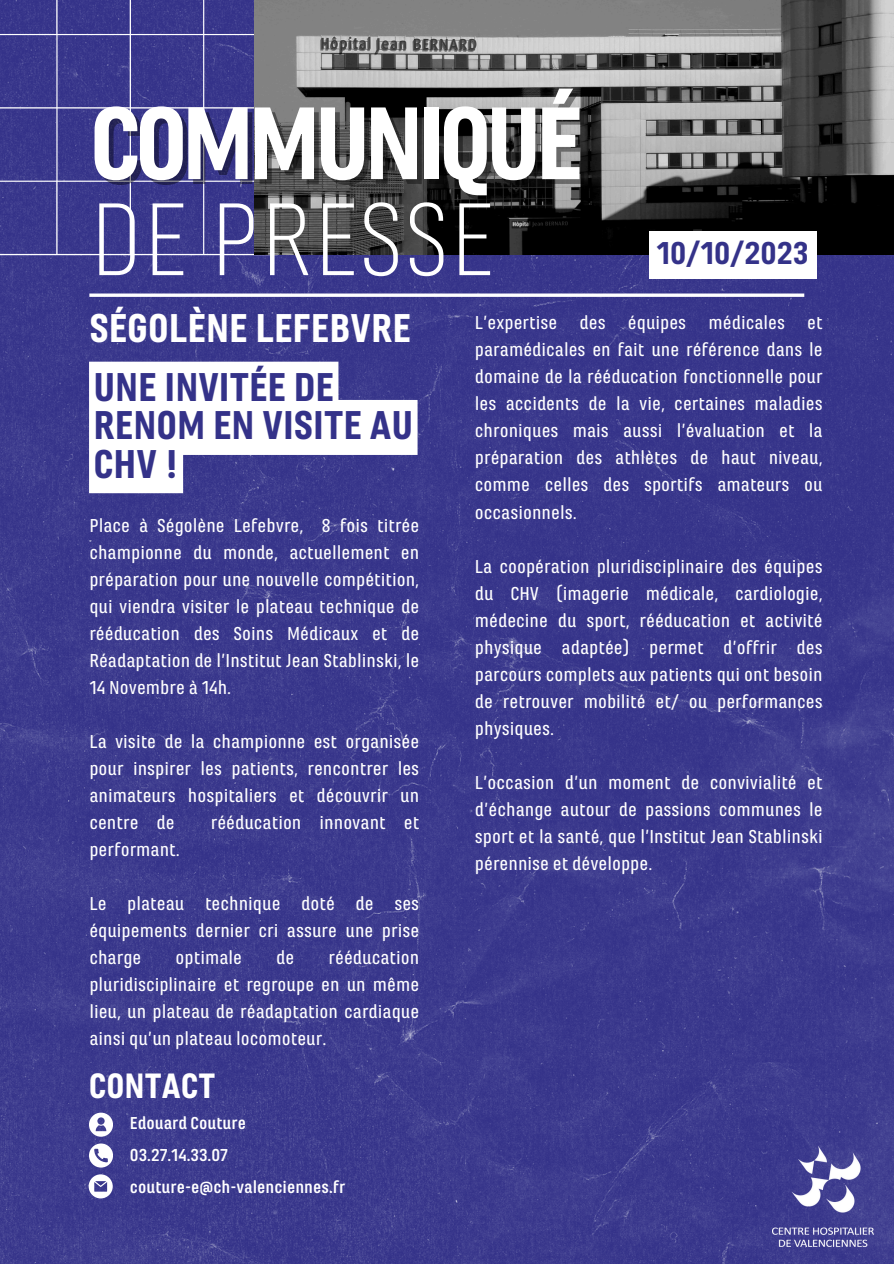
<style>
.page{position:relative;width:894px;height:1264px;background:#fff}
.page>*{position:absolute;margin:0;border:0;box-sizing:border-box;transform-origin:0 0}
.t1{font:900 107.7px "Marianina Wd FY";letter-spacing:-.055em;color:#fff}
.t2{font:300 107.7px "Marianina Wd FY";color:#fff}
.t3{font:900 42px/38.2px "Marianina Wd FY";color:#343289}
.t4{font:900 42px "Marianina Wd FY";color:#fff}
.t5{font:900 36.75px "Marianina Wd FY";color:#fff}
.t6{font:900 33px "Marianina Wd FY";color:#343289}
.t7{font:500 19.5px/27px "Marianina Wd FY";color:#fff;text-align:justify}
.t8{font:700 18px "Marianina Wd FY";color:#fff}
</style>
<div class="page">
<img style="left:0;top:255px;width:893px;height:1008px">
<svg style="left:0;top:0;width:254px;height:254px;background:#3f3d8f"></svg>
<img style="left:254px;top:0;width:639px;height:255px">
<svg style="left:89px;top:293px;width:715px;height:4px"></svg>
<svg style="left:89px;top:1143px;width:24px;height:24px"></svg>
<svg style="left:89px;top:1174px;width:23px;height:23px"></svg>
<svg style="left:89px;top:1112px;width:24px;height:24px"></svg>
<img style="left:772px;top:1146px;width:100px;height:100px">
<div style="left:648px;top:231px;width:168px;height:47px;background:#fff"></div>
<svg style="left:89px;top:361px;width:328px;height:132px"></svg>
<h1 class="t1" style="left:89px;top:82px;width:495px">COMMUNIQUÉ</h1>
<p class="t2" style="left:89px;top:178px;width:406px">DE PRESSE</p>
<h2 class="t6" style="left:656px;top:235px;width:154px">10/10/2023</h2>
<h5 class="t4" style="left:89px;top:304px;width:323px">SÉGOLÈNE LEFEBVRE</h5>
<p class="t3" style="left:93px;top:369px;width:321px">UNE INVITÉE DE<br>RENOM EN VISITE AU<br>CHV !</p>
<h3 class="t7" style="left:89px;top:512px;width:331px">Place à Ségolène Lefebvre, 8 fois titrée championne du monde, actuellement en préparation pour une nouvelle compétition, qui viendra visiter le plateau technique de rééducation des Soins Médicaux et de Réadaptation de l’Institut Jean Stablinski, le 14 Novembre à 14h.</h3>
<p class="t7" style="left:89px;top:728px;width:331px">La visite de la championne est organisée pour inspirer les patients, rencontrer les animateurs hospitaliers et découvrir un centre de</p>
<p class="t7" style="left:211px;top:809px;width:210px">rééducation innovant et</p>
<p class="t7" style="left:89px;top:836px;width:92px">performant.</p>
<p class="t7" style="left:89px;top:890px;width:331px">Le plateau technique doté de ses équipements dernier cri assure une prise charge</p>
<p class="t7" style="left:89px;top:944px;width:331px;text-indent:239px">rééducation pluridisciplinaire et regroupe en un même lieu, un plateau de réadaptation cardiaque ainsi qu’un plateau locomoteur.</p>
<p class="t7" style="left:175px;top:944px;width:68px">optimale</p>
<p class="t7" style="left:276px;top:944px;width:20px">de</p>
<p class="t5" style="left:89px;top:1064px;width:128px">CONTACT</p>
<p class="t8" style="left:130px;top:1113px;width:117px">Edouard Couture</p>
<p class="t8" style="left:130px;top:1144px;width:99px">03.27.14.33.07</p>
<h4 class="t8" style="left:130px;top:1176px;width:217px">couture-e@ch-valenciennes.fr</h4>
<p class="t7" style="left:475px;top:310px;width:349px">L’expertise des équipes médicales et paramédicales en fait une référence dans le domaine de la rééducation fonctionnelle pour les accidents de la vie, certaines maladies chroniques mais aussi l’évaluation et la préparation des athlètes de haut niveau, comme celles des sportifs amateurs ou occasionnels.</p>
<h3 class="t7" style="left:475px;top:553px;width:349px">La coopération pluridisciplinaire des équipes du CHV (imagerie médicale, cardiologie, médecine du sport, rééducation et activité physique adaptée) permet d’offrir des parcours complets aux patients qui ont besoin de retrouver mobilité et/ ou performances physiques.</h3>
<p class="t7" style="left:475px;top:769px;width:349px">L’occasion d’un moment de convivialité et d’échange autour de passions communes le sport et la santé, que l’Institut Jean Stablinski pérennise et développe.</p>
</div>
